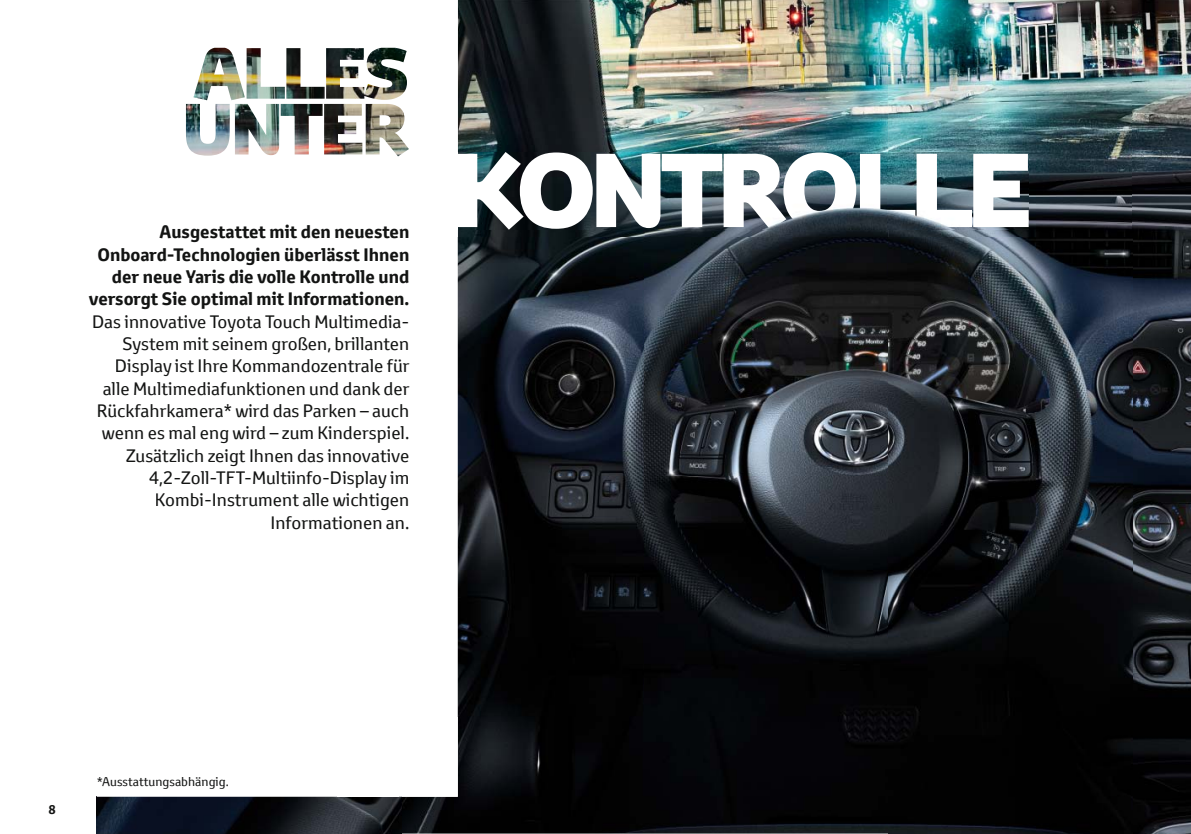
<style>
.page{position:relative;width:1191px;height:834px;background:#fff}
.page>*{position:absolute;margin:0;border:0;box-sizing:border-box;transform-origin:0 0}
.t1{font:17.5px/22.4px "Toyota Text";color:#131413;text-align:right}
.t2{font:700 17.5px/22.4px "Toyota Text";color:#131413;text-align:right}
.t3{font:12.25px "Toyota Text";color:#131413}
.t4{font:700 12.25px "Toyota Text";color:#131413}
</style>
<div class="page">
<img style="left:458px;top:0;width:674px;height:715px">
<img style="left:1132px;top:0;width:59px;height:833px">
<img style="left:401px;top:715px;width:731px;height:118px">
<img style="left:97px;top:796px;width:304px;height:37px">
<img style="left:458px;top:152px;width:570px;height:78px">
<img style="left:401px;top:89px;width:57px;height:707px">
<img style="left:312px;top:89px;width:108px;height:455px">
<img style="left:401px;top:544px;width:19px;height:62px">
<img style="left:457px;top:154px;width:1px;height:73px">
<img style="left:214px;top:47px;width:181px;height:1px">
<img style="left:193px;top:48px;width:214px;height:52px">
<img style="left:186px;top:104px;width:223px;height:52px">
<img style="left:312px;top:225px;width:97px;height:17px">
<img style="left:312px;top:247px;width:97px;height:17px">
<img style="left:312px;top:269px;width:97px;height:14px">
<img style="left:312px;top:292px;width:96px;height:17px">
<img style="left:312px;top:315px;width:96px;height:16px">
<img style="left:312px;top:337px;width:97px;height:17px">
<img style="left:312px;top:359px;width:97px;height:17px">
<img style="left:312px;top:381px;width:97px;height:14px">
<img style="left:312px;top:404px;width:97px;height:13px">
<img style="left:312px;top:426px;width:97px;height:17px">
<img style="left:312px;top:448px;width:97px;height:17px">
<img style="left:312px;top:471px;width:97px;height:17px">
<img style="left:312px;top:493px;width:97px;height:17px">
<img style="left:312px;top:515px;width:96px;height:14px">
<p class="t2" style="left:89px;top:221px;width:322px">Ausgestattet mit den neuesten Onboard-Technologien überlässt Ihnen der neue Yaris die volle Kontrolle und versorgt Sie optimal mit Informationen.</p>
<p class="t1" style="left:92px;top:310px;width:319px">Das innovative Toyota Touch Multimedia-System mit seinem großen, brillanten Display ist Ihre Kommandozentrale für alle Multimediafunktionen und dank der Rückfahrkamera* wird das Parken – auch wenn es mal eng wird – zum Kinderspiel.<br>Zusätzlich zeigt Ihnen das innovative 4,2-Zoll-TFT-Multiinfo-Display im Kombi-Instrument alle wichtigen Informationen an.</p>
<p class="t4" style="left:48px;top:800px;width:9px">8</p>
<p class="t3" style="left:97px;top:773px;width:133px">*Ausstattungsabhängig.</p>
</div>
